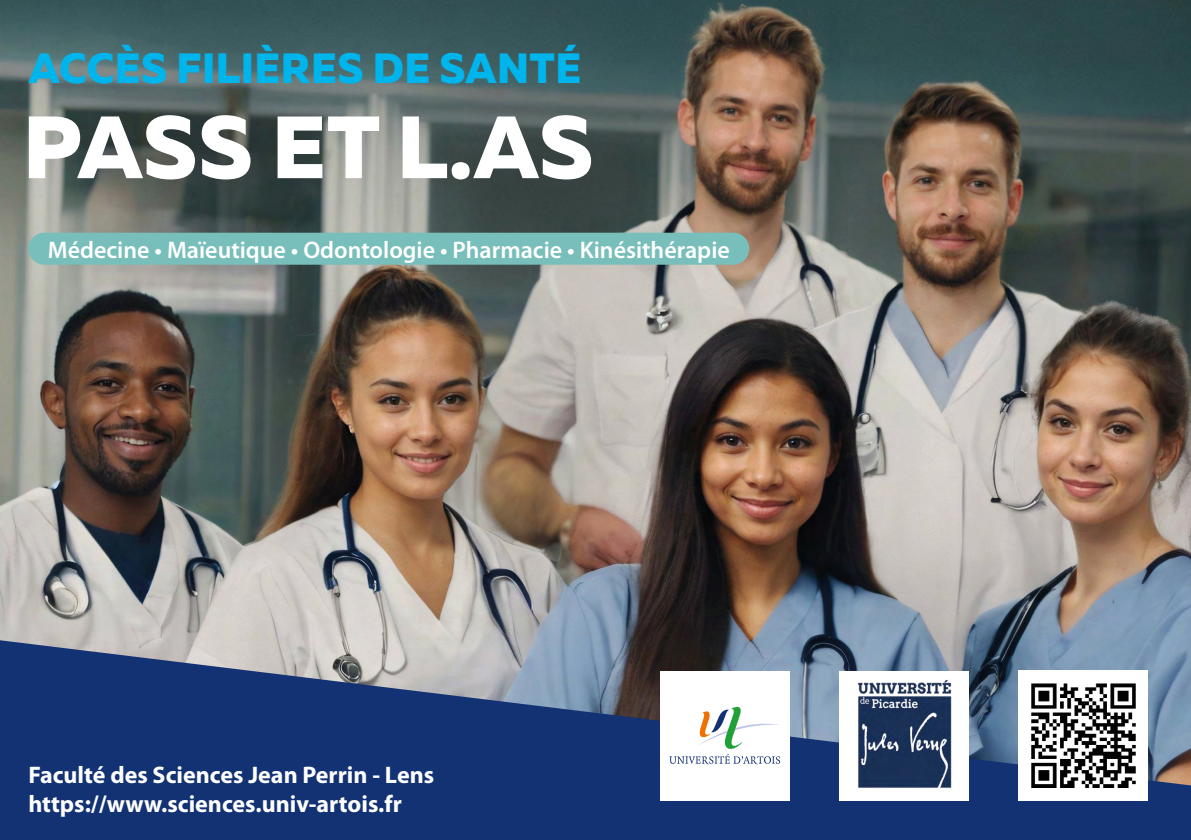
<style>
.page{position:relative;width:1191px;height:840px;background:#fff}
.page>*{position:absolute;margin:0;border:0;box-sizing:border-box;transform-origin:0 0}
.t1{font:800 88px "Muller";letter-spacing:-.005em;color:#fff}
.t2{font:800 42px "Muller";letter-spacing:.01em;color:#00b5ec}
.t3{font:700 24px/28.8px "Myriad Pro";color:#fff}
.t4{font:600 24px "Myriad Pro";color:#fff}
</style>
<div class="page">
<img style="left:0;top:0;width:1191px;height:640px">
<svg style="left:0;top:640px;width:1191px;height:199px;background:#364f82"></svg>
<div style="left:660px;top:670px;width:129px;height:129px;background:#fff"></div>
<div style="left:839px;top:670px;width:129px;height:129px;background:#fff"></div>
<img style="left:857px;top:679px;width:95px;height:109px">
<svg style="left:669px;top:706px;width:111px;height:57px"></svg>
<img style="left:1018px;top:670px;width:129px;height:129px">
<div style="left:28px;top:232px;width:721px;height:32px;background:#78beba;border-radius:16px"></div>
<h2 class="t2" style="left:29px;top:42px;width:554px">ACCÈS FILIÈRES DE SANTÉ</h2>
<h1 class="t1" style="left:23px;top:92px;width:572px">PASS ET L.AS</h1>
<p class="t4" style="left:48px;top:234px;width:683px">Médecine • Maïeutique • Odontologie • Pharmacie • Kinésithérapie</p>
<p class="t3" style="left:28px;top:759px;width:407px">Faculté des Sciences Jean Perrin - Lens https://www.sciences.univ-artois.fr</p>
</div>
